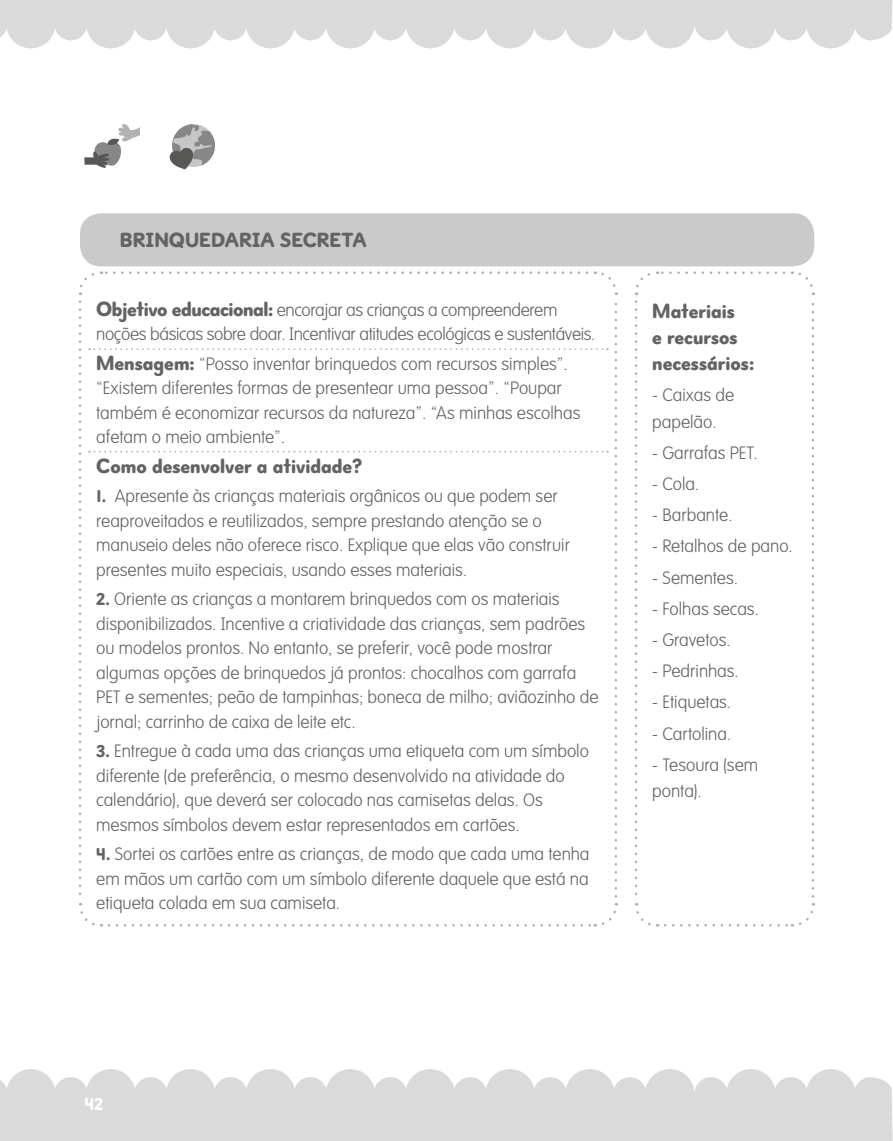
<style>
.page{position:relative;width:893px;height:1141px;background:#fff}
.page>*{position:absolute;margin:0;border:0;box-sizing:border-box;transform-origin:0 0}
.t1{font:900 21px/26.2px "Sesame Teaching";color:#646363}
.t2{font:100 17.5px/24.5px "Sesame Wkshp";color:#646363}
.t3{font:100 17.5px/24.5px "Sesame Wkshp";letter-spacing:-.02em;color:#646363}
.t4{font:900 17.5px "Sesame Teaching";color:#fff}
.s1{font-family:"Sesame Teaching";font-weight:900;font-size:21px}
.s2{font-family:"Sesame Teaching";font-weight:900}
</style>
<div class="page">
<svg style="left:0;top:1069px;width:893px;height:72px;fill:#dadada"></svg>
<svg style="left:0;top:0;width:893px;height:48px;fill:#dadada"></svg>
<svg style="left:635px;top:302px;width:23px;height:625px"></svg>
<svg style="left:665px;top:903px;width:151px;height:24px"></svg>
<svg style="left:792px;top:271px;width:23px;height:625px"></svg>
<svg style="left:635px;top:271px;width:149px;height:24px"></svg>
<div style="left:80px;top:213px;width:734px;height:53px;background:#cacaca;border-radius:21px"></div>
<svg style="left:78px;top:271px;width:540px;height:656px"></svg>
<div style="left:84px;top:157px;width:16px;height:8px;background:#575756"></div>
<svg style="left:93px;top:124px;width:47px;height:44px"></svg>
<svg style="left:169px;top:124px;width:46px;height:45px"></svg>
<p class="t1" style="left:120px;top:227px;width:249px">BRINQUEDARIA SECRETA</p>
<p class="t3" style="left:96px;top:298px;width:501px"><span class="s1">Objetivo educacional:</span> encorajar as crianças a compreenderem noções básicas sobre doar. Incentivar atitudes ecológicas e sustentáveis.</p>
<p class="t2" style="left:96px;top:352px;width:486px"><span class="s1">Mensagem:</span> “Posso inventar brinquedos com recursos simples”. “Existem diferentes formas de presentear uma pessoa”. “Poupar também é economizar recursos da natureza”. “As minhas escolhas afetam o meio ambiente”.</p>
<p class="t1" style="left:96px;top:453px;width:268px">Como desenvolver a atividade?</p>
<p class="t2" style="left:96px;top:484px;width:475px"><span class="s2">1.</span> Apresente às crianças materiais orgânicos ou que podem ser reaproveitados e reutilizados, sempre prestando atenção se o manuseio deles não oferece risco. Explique que elas vão construir presentes muito especiais, usando esses materiais.</p>
<p class="t2" style="left:96px;top:587px;width:504px"><span class="s2">2.</span> Oriente as crianças a montarem brinquedos com os materiais disponibilizados. Incentive a criatividade das crianças, sem padrões ou modelos prontos. No entanto, se preferir, você pode mostrar algumas opções de brinquedos já prontos: chocalhos com garrafa PET e sementes; peão de tampinhas; boneca de milho; aviãozinho de jornal; carrinho de caixa de leite etc.</p>
<p class="t2" style="left:96px;top:739px;width:494px"><span class="s2">3.</span> Entregue à cada uma das crianças uma etiqueta com um símbolo diferente (de preferência, o mesmo desenvolvido na atividade do calendário), que deverá ser colocado nas camisetas delas. Os mesmos símbolos devem estar representados em cartões.</p>
<p class="t2" style="left:96px;top:842px;width:495px;text-align:justify"><span class="s2">4.</span> Sortei os cartões entre as crianças, de modo que cada uma tenha em mãos um cartão com um símbolo diferente daquele que está na etiqueta colada em sua camiseta.</p>
<p class="t1" style="left:652px;top:298px;width:104px">Materiais<br>e recursos necessários:</p>
<p class="t2" style="left:652px;top:382px;width:83px;line-height:26.2px">- Caixas de papelão.</p>
<p class="t2" style="left:652px;top:440px;width:107px">- Garrafas PET.</p>
<p class="t2" style="left:652px;top:472px;width:49px">- Cola.</p>
<p class="t2" style="left:652px;top:503px;width:82px">- Barbante.</p>
<p class="t2" style="left:652px;top:534px;width:142px">- Retalhos de pano.</p>
<p class="t2" style="left:652px;top:565px;width:87px">- Sementes.</p>
<p class="t2" style="left:652px;top:596px;width:108px">- Folhas secas.</p>
<p class="t2" style="left:652px;top:628px;width:80px">- Gravetos.</p>
<p class="t2" style="left:652px;top:659px;width:88px">- Pedrinhas.</p>
<p class="t2" style="left:652px;top:690px;width:80px">- Etiquetas.</p>
<p class="t2" style="left:652px;top:721px;width:80px">- Cartolina.</p>
<p class="t2" style="left:652px;top:752px;width:107px;line-height:26.2px">- Tesoura (sem ponta).</p>
<p class="t4" style="left:84px;top:1094px;width:21px">42</p>
</div>
